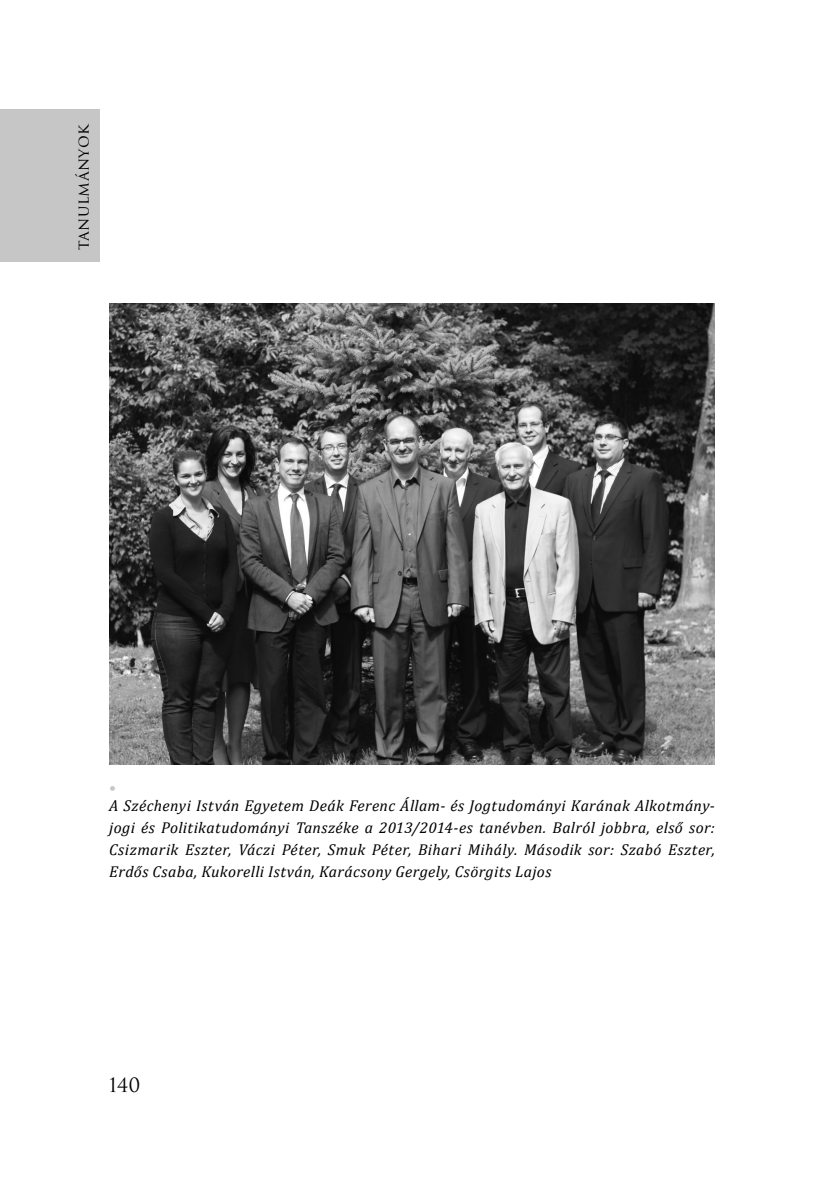
<style>
.page{position:relative;width:834px;height:1181px;background:#fff}
.page>*{position:absolute;margin:0;border:0;box-sizing:border-box;transform-origin:0 0}
.t1{font:19.25px "Trajan Pro 3";color:#000}
.t2{font:italic 15.75px/21.9px "Cambria";letter-spacing:.025em;color:#000;text-align:justify}
.t3{font:15.75px "Trajan Pro 3";letter-spacing:.025em;color:#000}
.t4{font:15.75px "Cambria";color:#c6c6c6}
</style>
<div class="page">
<div style="left:0;top:109px;width:99px;height:153px;background:#c6c6c6"></div>
<img style="left:109px;top:303px;width:605px;height:461px">
<p class="t3" style="left:72px;top:250px;width:128px;rotate:-90deg">tanulmányok</p>
<p class="t4" style="left:109px;top:778px;width:8px">•</p>
<p class="t2" style="left:109px;top:794px;width:607px">A Széchenyi István Egyetem Deák Ferenc Állam- és Jogtudományi Karának Alkotmány&shy;jogi és Politikatudományi Tanszéke a 2013/2014-es tanévben. Balról jobbra, első sor:<br>Csizmarik Eszter, Váczi Péter, Smuk Péter, Bihari Mihály. Második sor: Szabó Eszter, Erdős Csaba, Kukorelli István, Karácsony Gergely, Csörgits Lajos</p>
<p class="t1" style="left:109px;top:1071px;width:33px">140</p>
</div>
